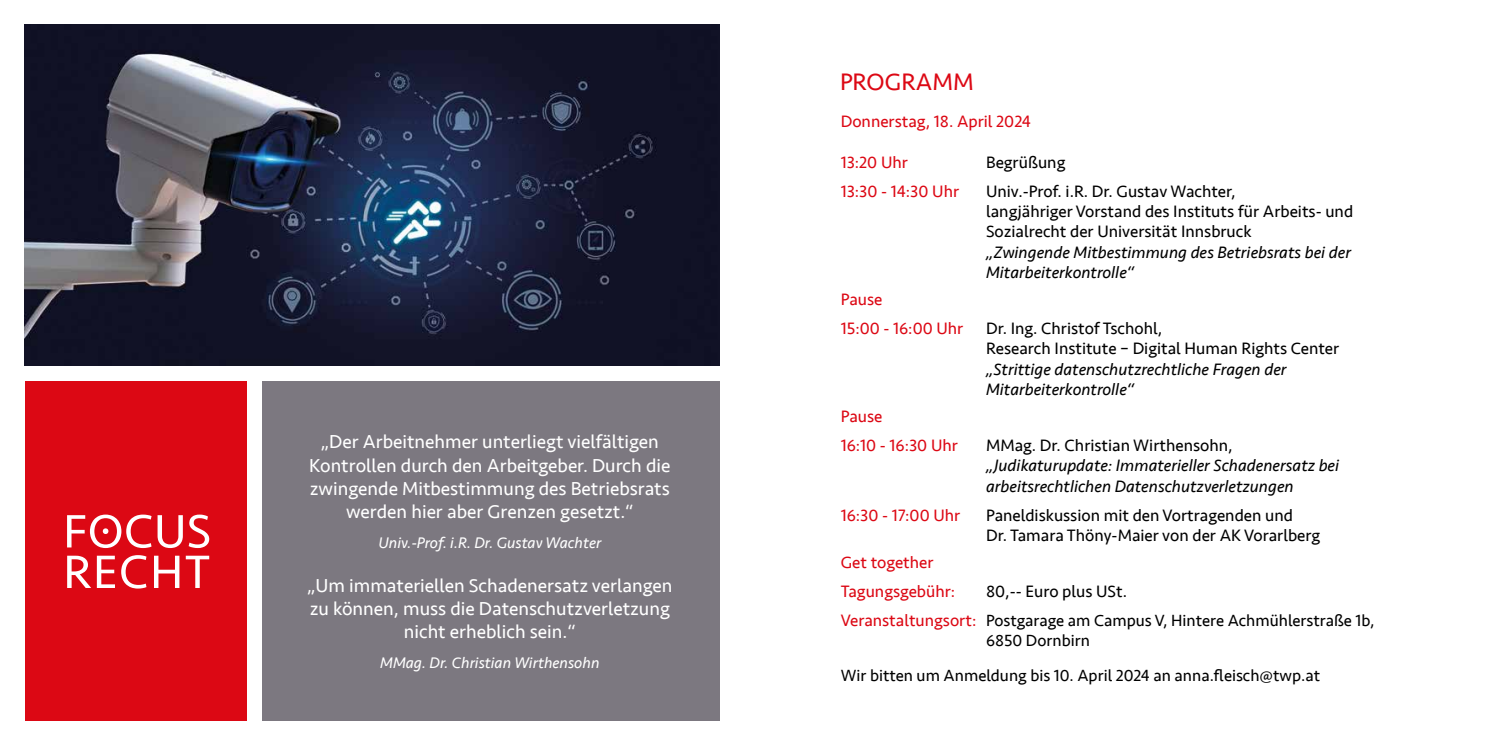
<style>
.page{position:relative;width:1489px;height:745px;background:#fff}
.page>*{position:absolute;margin:0;border:0;box-sizing:border-box;transform-origin:0 0}
.t1{font:24.5px "Seravek";color:#dc0814}
.t2{font:19.25px/23.1px "Seravek";color:#fff;text-align:center}
.t3{font:16.97px/20.3px "Seravek";color:#000}
.t4{font:italic 16.97px/20.3px "Seravek";color:#000}
.t5{font:16.97px/29.1px "Seravek";color:#dc0814}
.t6{font:16.62px/19.9px "Seravek";color:#000}
.t7{font:italic 15.75px "Seravek";color:#fff}
.s1{font-size:16.97px;color:#dc0814}
</style>
<div class="page">
<div style="left:25px;top:380px;width:222px;height:339px;background:#dc0814"></div>
<img style="left:25px;top:25px;width:694px;height:340px">
<div style="left:262px;top:380px;width:457px;height:339px;background:#7c7880"></div>
<svg style="left:157px;top:515px;width:26px;height:32px"></svg>
<svg style="left:189px;top:514px;width:20px;height:33px"></svg>
<svg style="left:67px;top:555px;width:24px;height:32px"></svg>
<svg style="left:97px;top:555px;width:18px;height:32px"></svg>
<svg style="left:121px;top:555px;width:25px;height:33px"></svg>
<svg style="left:154px;top:555px;width:25px;height:32px"></svg>
<svg style="left:186px;top:555px;width:23px;height:32px"></svg>
<svg style="left:67px;top:514px;width:84px;height:33px"></svg>
<p class="t2" style="left:309px;top:430px;width:362px">„Der Arbeitnehmer unterliegt vielfältigen Kontrollen durch den Arbeitgeber. Durch die zwingende Mitbestimmung des Betriebsrats werden hier aber Grenzen gesetzt.“</p>
<p class="t7" style="left:378px;top:529px;width:224px">Univ.-Prof. i.R. Dr. Gustav Wachter</p>
<p class="t2" style="left:307px;top:573px;width:367px">„Um immateriellen Schadenersatz verlangen zu können, muss die Datenschutzverletzung nicht erheblich sein.“</p>
<p class="t7" style="left:380px;top:649px;width:221px">MMag. Dr. Christian Wirthensohn</p>
<h1 class="t1" style="left:840px;top:63px;width:135px">PROGRAMM</h1>
<p class="t5" style="left:840px;top:106px;width:192px">Donnerstag, 18. April 2024</p>
<p class="t5" style="left:840px;top:147px;width:69px">13:20 Uhr</p>
<p class="t3" style="left:986px;top:151px;width:81px">Begrüßung</p>
<p class="t5" style="left:840px;top:176px;width:120px">13:30 - 14:30 Uhr</p>
<p class="t3" style="left:986px;top:181px;width:368px">Univ.-Prof. i.R. Dr. Gustav Wachter,<br>langjähriger Vorstand des Instituts für Arbeits- und<br>Sozialrecht der Universität Innsbruck</p>
<p class="t4" style="left:986px;top:241px;width:366px">„Zwingende Mitbestimmung des Betriebsrats bei der<br>Mitarbeiterkontrolle“</p>
<p class="t5" style="left:840px;top:284px;width:124px">Pause<br>15:00 - 16:00 Uhr</p>
<p class="t3" style="left:986px;top:318px;width:355px">Dr. Ing. Christof Tschohl,<br>Research Institute – Digital Human Rights Center</p>
<p class="t4" style="left:986px;top:358px;width:302px">„Strittige datenschutzrechtliche Fragen der<br>Mitarbeiterkontrolle“</p>
<p class="t5" style="left:840px;top:401px;width:119px">Pause<br>16:10 - 16:30 Uhr</p>
<p class="t3" style="left:986px;top:434px;width:248px">MMag. Dr. Christian Wirthensohn,</p>
<p class="t4" style="left:986px;top:455px;width:354px">„Judikaturupdate: Immaterieller Schadenersatz bei arbeitsrechtlichen Datenschutzverletzungen</p>
<p class="t5" style="left:840px;top:500px;width:121px">16:30 - 17:00 Uhr</p>
<p class="t3" style="left:986px;top:504px;width:335px">Paneldiskussion mit den Vortragenden und<br>Dr. Tamara Thöny-Maier von der AK Vorarlberg</p>
<p class="t5" style="left:840px;top:547px;width:116px">Get together<br>Tagungsgebühr:</p>
<p class="t3" style="left:986px;top:580px;width:142px">80,-- Euro plus USt.</p>
<p class="t6" style="left:986px;top:610px;width:390px;text-indent:-145px"><span class="s1">Veranstaltungsort:</span> Postgarage am Campus V, Hintere Achmühlerstraße 1b,<br>6850 Dornbirn</p>
<p class="t6" style="left:840px;top:665px;width:481px">Wir bitten um Anmeldung bis 10. April 2024 an anna.fleisch@twp.at</p>
</div>
